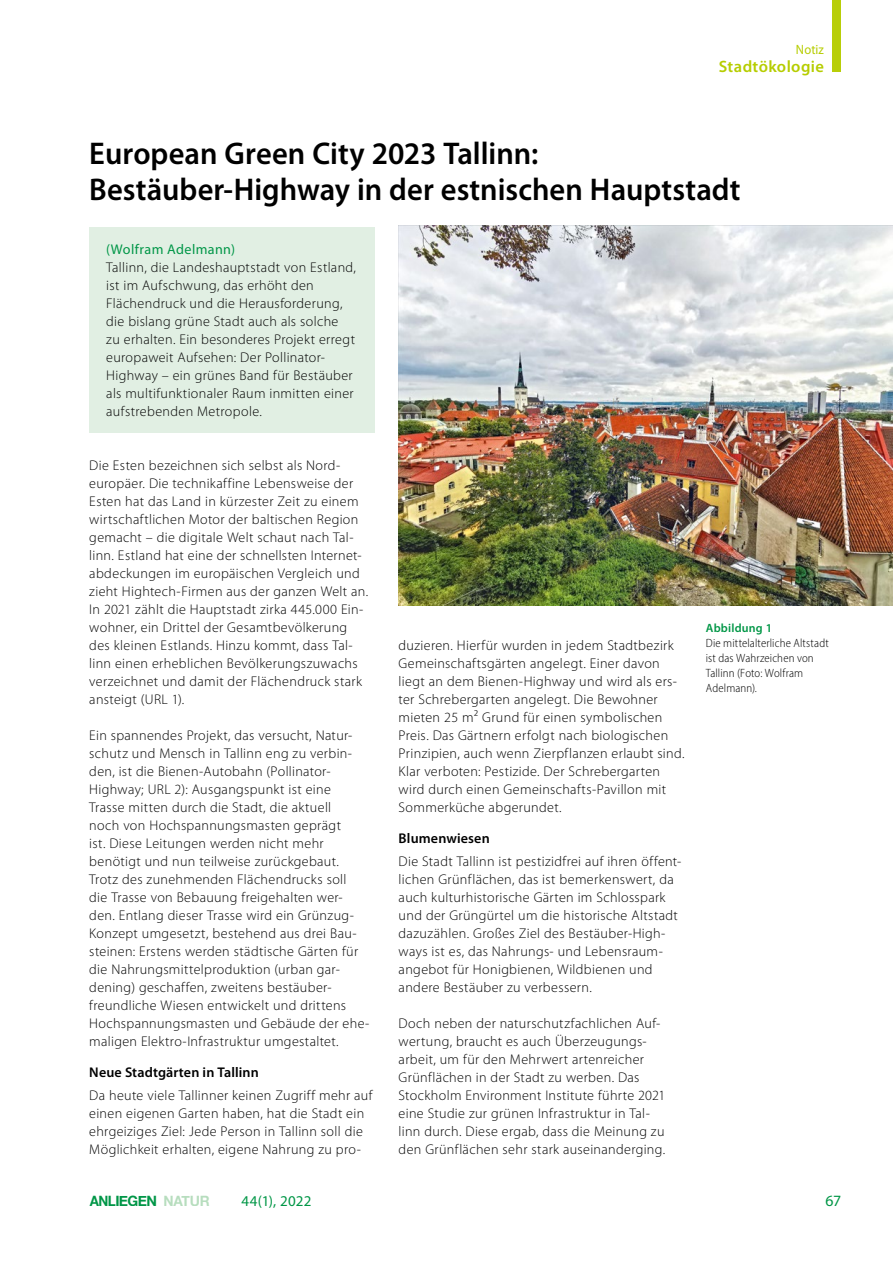
<style>
.page{position:relative;width:893px;height:1263px;background:#fff}
.page>*{position:absolute;margin:0;border:0;box-sizing:border-box;transform-origin:0 0}
.H__Haupttitel{font:600 31.5px/36px "Myriad Pro";color:#000}
.t1{font:600 16.5px "Myriad Pro";letter-spacing:.025em;color:#b6cd00}
.t2{font:15.75px "Myriad Pro";color:#009646}
.t3{font:15px "Myriad Pro";letter-spacing:.015em;color:#009646}
.t4{font:700 14.25px "Helvetica Neue";letter-spacing:-.035em;color:#009647;scale:.94 1}
.P__Fließtext_2Sp{font:300 14.1px/18px "Myriad Pro";letter-spacing:.02em;color:#000}
.H1__Headline_Fliess{font:600 14.1px "Myriad Pro";letter-spacing:.01em;color:#000}
.Notiz_Autoren{font:14.1px "Myriad Pro";letter-spacing:.025em;color:#009647}
.t5{font:13.5px "Myriad Pro";letter-spacing:.005em;color:#b6cd00;scale:.93 1}
.Bildlegende_linksbün{font:300 semi-condensed 12px/15px "Myriad Pro";letter-spacing:.01em;color:#000}
.Bildlegende_Headline{font:600 12px "Myriad Pro";letter-spacing:.015em;color:#009646}
.s1{color:rgb(111 188 125/.5)}
</style>
<div class="page">
<img style="left:399px;top:225px;width:494px;height:381px">
<div style="left:89px;top:227px;width:286px;height:206px;background:#e1efe3"></div>
<div style="left:833px;top:0;width:8px;height:72px;background:#b8ce08"></div>
<p class="t5" style="left:796px;top:41px;width:32px">Notiz</p>
<p class="t1" style="left:719px;top:56px;width:107px">Stadtökologie</p>
<p class="H__Haupttitel" style="left:89px;top:134px;width:653px">European Green City 2023 Tallinn:<br>Bestäuber-Highway in der estnischen Hauptstadt</p>
<p class="Notiz_Autoren" style="left:106px;top:240px;width:130px">(Wolfram Adelmann)</p>
<p class="P__Fließtext_2Sp" style="left:106px;top:258px;width:251px">Tallinn, die Landeshauptstadt von Estland, ist im Aufschwung, das erhöht den Flächendruck und die Herausforderung, die bislang grüne Stadt auch als solche<br>zu erhalten. Ein besonderes Projekt erregt europaweit Aufsehen: Der Pollinator-Highway – ein grünes Band für Bestäuber als multifunktionaler Raum inmitten einer aufstrebenden Metropole.</p>
<p class="P__Fließtext_2Sp" style="left:89px;top:456px;width:281px">Die Esten bezeichnen sich selbst als Nord&shy;europäer. Die technikaffine Lebensweise der Esten hat das Land in kürzester Zeit zu einem wirtschaftlichen Motor der baltischen Region gemacht – die digitale Welt schaut nach Tal&shy;linn. Estland hat eine der schnellsten Internet&shy;abdeckungen im europäischen Vergleich und zieht Hightech-Firmen aus der ganzen Welt an.<br>In 2021 zählt die Hauptstadt zirka 445.000 Ein&shy;wohner, ein Drittel der Gesamtbevölkerung des kleinen Estlands. Hinzu kommt, dass Tal&shy;linn einen erheblichen Bevölkerungszuwachs verzeichnet und damit der Flächendruck stark ansteigt (URL 1).</p>
<p class="P__Fließtext_2Sp" style="left:89px;top:726px;width:282px">Ein spannendes Projekt, das versucht, Natur&shy;schutz und Mensch in Tallinn eng zu verbin&shy;den, ist die Bienen-Autobahn (Pollinator-Highway; URL 2): Ausgangspunkt ist eine Trasse mitten durch die Stadt, die aktuell<br>noch von Hochspannungsmasten geprägt<br>ist. Diese Leitungen werden nicht mehr benötigt und nun teilweise zurückgebaut.<br>Trotz des zunehmenden Flächendrucks soll<br>die Trasse von Bebauung freigehalten wer&shy;den. Entlang dieser Trasse wird ein Grünzug-Konzept umgesetzt, bestehend aus drei Bau&shy;steinen: Erstens werden städtische Gärten für die Nahrungsmittelproduktion (urban gar&shy;dening) geschaffen, zweitens bestäuber&shy;freundliche Wiesen entwickelt und drittens Hochspannungsmasten und Gebäude der ehe&shy;maligen Elektro-Infrastruktur umgestaltet.</p>
<h1 class="H1__Headline_Fliess" style="left:89px;top:1063px;width:171px">Neue Stadtgärten in Tallinn</h1>
<p class="P__Fließtext_2Sp" style="left:89px;top:1086px;width:285px">Da heute viele Tallinner keinen Zugriff mehr auf einen eigenen Garten haben, hat die Stadt ein ehrgeiziges Ziel: Jede Person in Tallinn soll die Möglichkeit erhalten, eigene Nahrung zu pro-</p>
<p class="P__Fließtext_2Sp" style="left:399px;top:636px;width:287px">duzieren. Hierfür wurden in jedem Stadtbezirk Gemeinschaftsgärten angelegt. Einer davon liegt an dem Bienen-Highway und wird als ers&shy;ter Schrebergarten angelegt. Die Bewohner mieten 25 m² Grund für einen symbolischen Preis. Das Gärtnern erfolgt nach biologischen Prinzipien, auch wenn Zierpflanzen erlaubt sind.<br>Klar verboten: Pestizide. Der Schrebergarten wird durch einen Gemeinschafts-Pavillon mit Sommerküche abgerundet.</p>
<h1 class="H1__Headline_Fliess" style="left:399px;top:829px;width:93px">Blumenwiesen</h1>
<p class="P__Fließtext_2Sp" style="left:399px;top:852px;width:284px">Die Stadt Tallinn ist pestizidfrei auf ihren öffent&shy;lichen Grünflächen, das ist bemerkenswert, da auch kulturhistorische Gärten im Schlosspark und der Grüngürtel um die historische Altstadt dazuzählen. Großes Ziel des Bestäuber-High&shy;ways ist es, das Nahrungs- und Lebensraum&shy;angebot für Honigbienen, Wildbienen und andere Bestäuber zu verbessern.</p>
<p class="P__Fließtext_2Sp" style="left:399px;top:1014px;width:268px">Doch neben der naturschutzfachlichen Auf&shy;wertung, braucht es auch Überzeugungs&shy;arbeit, um für den Mehrwert artenreicher Grünflächen in der Stadt zu werben. Das Stockholm Environment Institute führte 2021 eine Studie zur grünen Infrastruktur in Tal&shy;linn durch. Diese ergab, dass die Meinung zu den Grünflächen sehr stark auseinanderging.</p>
<p class="Bildlegende_Headline" style="left:706px;top:620px;width:68px">Abbildung 1</p>
<p class="Bildlegende_linksbün" style="left:706px;top:635px;width:124px">Die mittelalterliche Altstadt ist das Wahrzeichen von<br>Tallinn (Foto: Wolfram<br>Adelmann).</p>
<p class="t4" style="left:90px;top:1189px;width:129px">ANLIEGEN <span class="s1">NATUR</span></p>
<p class="t3" style="left:241px;top:1191px;width:72px">44(1), 2022</p>
<p class="t2" style="left:825px;top:1191px;width:17px">67</p>
</div>
